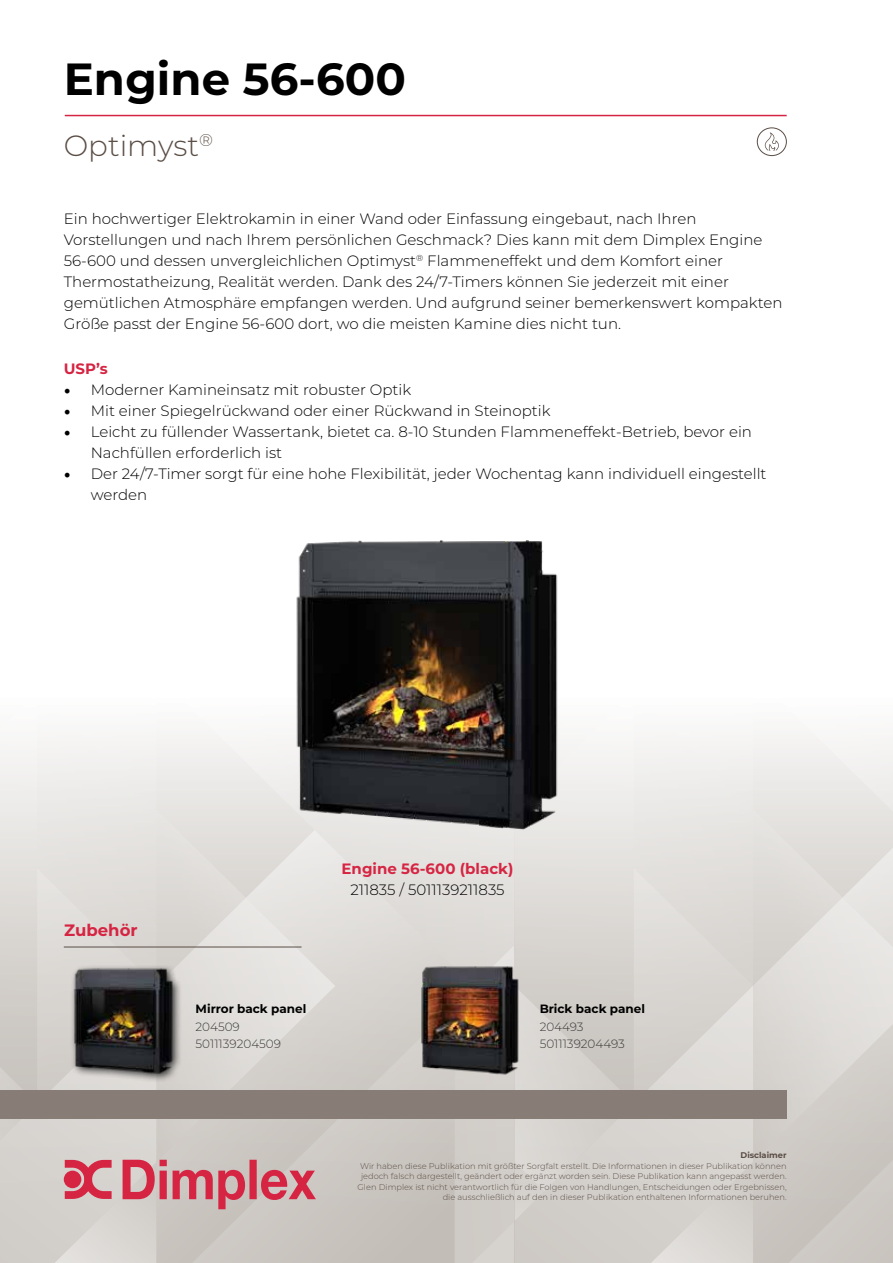
<style>
.page{position:relative;width:893px;height:1263px;background:#fff}
.page>*{position:absolute;margin:0;border:0;box-sizing:border-box;transform-origin:0 0}
.t1{font:700 45px "Montserrat";color:#000}
.t2{font:300 29.25px "Montserrat";color:#5a4d45}
.t3{font:700 16.5px "Montserrat";color:#d62543}
.t4{font:300 15px/21px "Montserrat";color:#000}
.t5{font:700 15px "Montserrat";color:#d62543}
.t6{font:300 12px/17.2px "Montserrat";color:#383835}
.t7{font:700 12px "Montserrat";color:#000}
.t8{font:300 8.25px/10.5px "Montserrat";color:#5a4d45;text-align:right}
.t9{font:700 8.25px "Montserrat";color:#5a4d45}
.s1{font-family:"Minion Pro";font-weight:400;font-size:18px}
</style>
<div class="page">
<hr style="left:65px;top:115px;width:722px;height:1px;background:#d62543">
<svg style="left:0;top:732px;width:893px;height:531px;background:#d6d0cd"></svg>
<div style="left:757px;top:128px;width:30px;height:28px;border:1px solid #5a4d45;border-radius:50%"></div>
<svg style="left:765px;top:132px;width:14px;height:19px"></svg>
<img style="left:289px;top:540px;width:277px;height:302px">
<div style="left:70px;top:965px;width:112px;height:117px;background:#000;opacity:.75"></div>
<img style="left:67px;top:961px;width:113px;height:118px">
<hr style="left:64px;top:947px;width:238px;height:1px;background:#5a4d45">
<img style="left:417px;top:961px;width:106px;height:118px">
<h1 class="t1" style="left:64px;top:46px;width:344px">Engine 56-600</h1>
<h2 class="t2" style="left:64px;top:126px;width:151px">Optimyst<sup>®</sup></h2>
<p class="t4" style="left:64px;top:208px;width:720px">Ein hochwertiger Elektrokamin in einer Wand oder Einfassung eingebaut, nach Ihren Vorstellungen und nach Ihrem persönlichen Geschmack? Dies kann mit dem Dimplex Engine 56-600 und dessen unvergleichlichen Optimyst<sup>®</sup> Flammeneffekt und dem Komfort einer Thermostatheizung, Realität werden. Dank des 24/7-Timers können Sie jederzeit mit einer gemütlichen Atmosphäre empfangen werden. Und aufgrund seiner bemerkenswert kompakten Größe passt der Engine 56-600 dort, wo die meisten Kamine dies nicht tun.</p>
<p class="t5" style="left:64px;top:358px;width:46px">USP’s</p>
<p class="t4" style="left:64px;top:379px;width:349px"><span class="s1">•</span> Moderner Kamineinsatz mit robuster Optik</p>
<p class="t4" style="left:64px;top:400px;width:488px"><span class="s1">•</span> Mit einer Spiegelrückwand oder einer Rückwand in Steinoptik</p>
<p class="t4" style="left:91px;top:421px;width:663px;text-indent:-27px"><span class="s1">•</span> Leicht zu füllender Wassertank, bietet ca. 8-10 Stunden Flammeneffekt-Betrieb, bevor ein<br>Nachfüllen erforderlich ist</p>
<p class="t4" style="left:91px;top:463px;width:677px;text-indent:-27px"><span class="s1">•</span> Der 24/7-Timer sorgt für eine hohe Flexibilität, jeder Wochentag kann individuell eingestellt werden</p>
<p class="t3" style="left:64px;top:918px;width:75px">Zubehör</p>
<p class="t5" style="left:342px;top:858px;width:173px">Engine 56-600 (black)</p>
<p class="t4" style="left:350px;top:879px;width:156px">211835 / 5011139211835</p>
<p class="t7" style="left:196px;top:1000px;width:112px">Mirror back panel</p>
<p class="t6" style="left:196px;top:1017px;width:87px">204509<br>5011139204509</p>
<p class="t7" style="left:540px;top:1000px;width:107px">Brick back panel</p>
<p class="t6" style="left:540px;top:1017px;width:87px">204493<br>5011139204493</p>
<p class="t9" style="left:741px;top:1149px;width:48px">Disclaimer</p>
<p class="t8" style="left:358px;top:1160px;width:431px">Wir haben diese Publikation mit größter Sorgfalt erstellt. Die Informationen in dieser Publikation können jedoch falsch dargestellt, geändert oder ergänzt worden sein. Diese Publikation kann angepasst werden.<br>Glen Dimplex ist nicht verantwortlich für die Folgen von Handlungen, Entscheidungen oder Ergebnissen, die ausschließlich auf den in dieser Publikation enthaltenen Informationen beruhen.</p>
</div>
